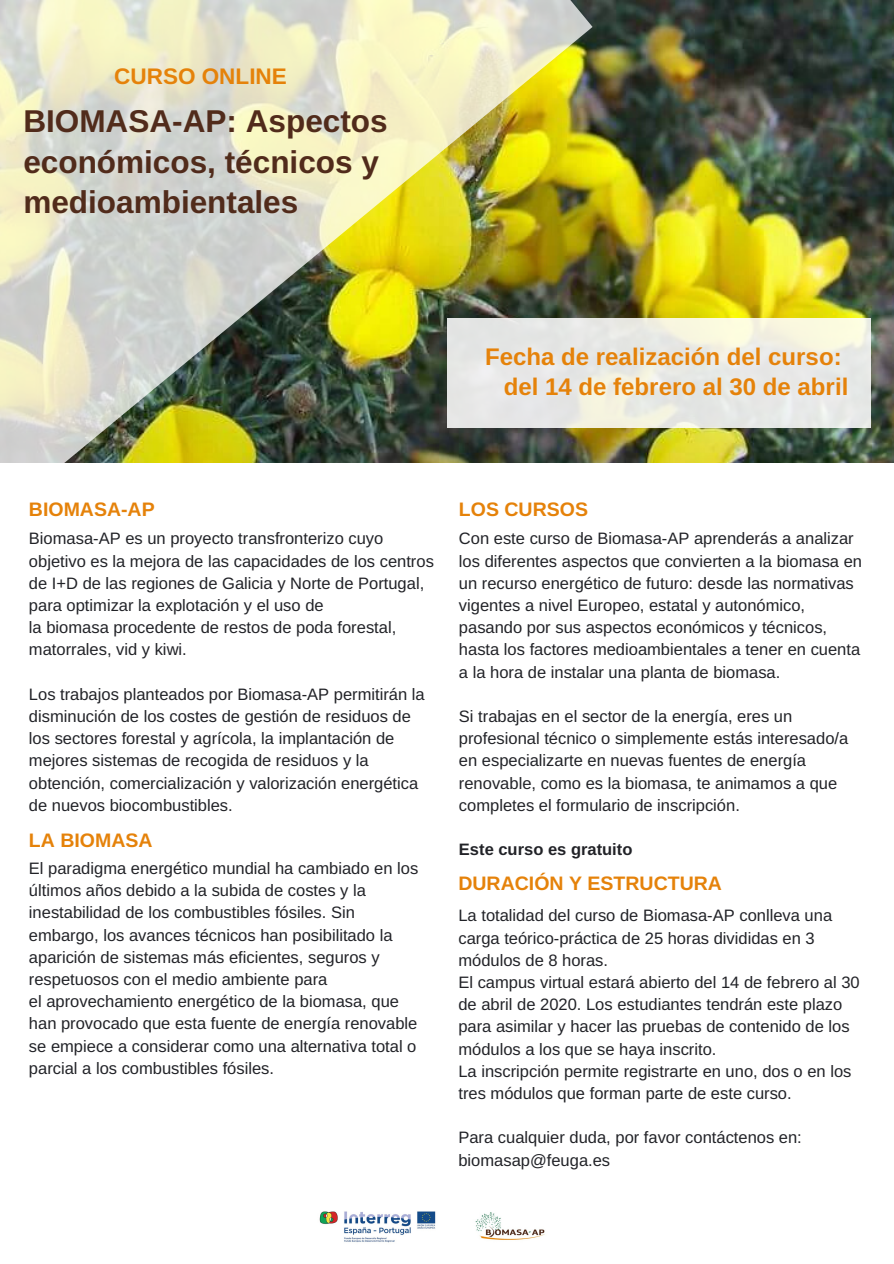
<style>
.page{position:relative;width:894px;height:1264px;background:#fff}
.page>*{position:absolute;margin:0;border:0;box-sizing:border-box;transform-origin:0 0}
.t1{font:700 31.5px/40.5px "Arimo";color:#512b1b}
.t2{font:700 24px/30.5px "Arimo";color:#e5820a;text-align:right}
.t3{font:700 22.5px "Arimo";color:#e5820a}
.t4{font:700 19.5px "Arimo";color:#e5820a}
.t5{font:16.5px/22.2px "Arimo";color:#212227}
.t6{font:700 16.5px "Arimo";color:#212227}
</style>
<div class="page">
<img style="left:592px;top:0;width:301px;height:462px">
<img style="left:319px;top:1211px;width:226px;height:32px">
<div style="left:447px;top:318px;width:423px;height:109px;background:linear-gradient(to bottom,#f2f1e2,#e5e7e6)"></div>
<img style="left:0;top:0;width:592px;height:463px">
<h3 class="t3" style="left:114px;top:63px;width:174px">CURSO ONLINE</h3>
<h1 class="t1" style="left:23px;top:101px;width:366px">BIOMASA-AP: Aspectos económicos, técnicos y medioambientales</h1>
<h2 class="t2" style="left:485px;top:341px;width:364px">Fecha de realización del curso: del 14 de febrero al 30 de abril</h2>
<p class="t4" style="left:29px;top:498px;width:127px">BIOMASA-AP</p>
<p class="t5" style="left:29px;top:527px;width:406px">Biomasa-AP es un proyecto transfronterizo cuyo objetivo es la mejora de las capacidades de los centros de I+D de las regiones de Galicia y Norte de Portugal, para optimizar la explotación y el uso de<br>la biomasa procedente de restos de poda forestal, matorrales, vid y kiwi.</p>
<p class="t5" style="left:29px;top:683px;width:397px">Los trabajos planteados por Biomasa-AP permitirán la disminución de los costes de gestión de residuos de los sectores forestal y agrícola, la implantación de mejores sistemas de recogida de residuos y la obtención, comercialización y valorización energética de nuevos biocombustibles.</p>
<p class="t4" style="left:29px;top:829px;width:125px">LA BIOMASA</p>
<p class="t5" style="left:29px;top:857px;width:391px">El paradigma energético mundial ha cambiado en los últimos años debido a la subida de costes y la inestabilidad de los combustibles fósiles. Sin embargo, los avances técnicos han posibilitado la aparición de sistemas más eficientes, seguros y respetuosos con el medio ambiente para<br>el aprovechamiento energético de la biomasa, que han provocado que esta fuente de energía renovable se empiece a considerar como una alternativa total o parcial a los combustibles fósiles.</p>
<p class="t4" style="left:459px;top:498px;width:130px">LOS CURSOS</p>
<p class="t5" style="left:459px;top:527px;width:404px">Con este curso de Biomasa-AP aprenderás a analizar los diferentes aspectos que convierten a la biomasa en un recurso energético de futuro: desde las normativas vigentes a nivel Europeo, estatal y autonómico, pasando por sus aspectos económicos y técnicos, hasta los factores medioambientales a tener en cuenta a la hora de instalar una planta de biomasa.</p>
<p class="t5" style="left:459px;top:705px;width:391px">Si trabajas en el sector de la energía, eres un profesional técnico o simplemente estás interesado/a en especializarte en nuevas fuentes de energía renovable, como es la biomasa, te animamos a que completes el formulario de inscripción.</p>
<p class="t6" style="left:459px;top:840px;width:175px">Este curso es gratuito</p>
<p class="t4" style="left:458px;top:872px;width:265px">DURACIÓN Y ESTRUCTURA</p>
<p class="t5" style="left:458px;top:904px;width:402px">La totalidad del curso de Biomasa-AP conlleva una carga teórico-práctica de 25 horas divididas en 3 módulos de 8 horas.<br>El campus virtual estará abierto del 14 de febrero al 30 de abril de 2020. Los estudiantes tendrán este plazo para asimilar y hacer las pruebas de contenido de los módulos a los que se haya inscrito.<br>La inscripción permite registrarte en uno, dos o en los tres módulos que forman parte de este curso.</p>
<p class="t5" style="left:458px;top:1126px;width:345px">Para cualquier duda, por favor contáctenos en: biomasap@feuga.es</p>
</div>
